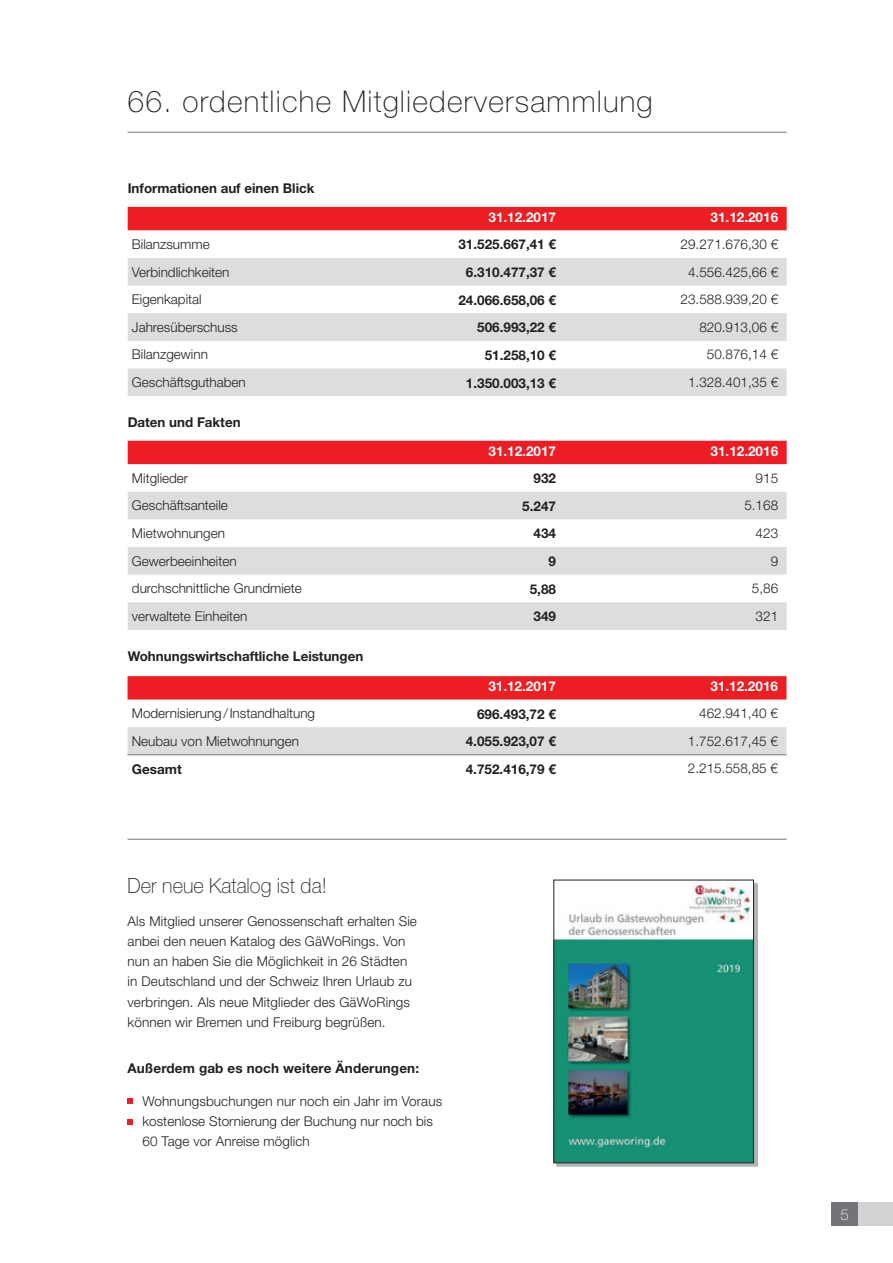
<style>
.page{position:relative;width:893px;height:1263px;background:#fff}
.page>*{position:absolute;margin:0;border:0;box-sizing:border-box;transform-origin:0 0}
.t1{font:100 30px "Helvetica Neue LT";letter-spacing:.04em;color:#231f20}
.t2{font:100 21px "Helvetica Neue LT";color:#231f20;scale:.95 1}
.t3{font:100 15px "Helvetica Neue LT";color:#fff}
.t4{font:300 13.5px/20.2px "Helvetica Neue LT Pro";color:#231f20}
.t5{font:700 13.5px "Helvetica Neue LT";color:#231f20}
.t6{font:700 13.5px "Helvetica Neue LT";color:#fff}
</style>
<div class="page">
<hr style="left:128px;top:132px;width:659px;height:1px;background:#727477">
<div style="left:128px;top:207px;width:659px;height:23px;background:#ee1d23"></div>
<svg style="left:128px;top:258px;width:659px;height:138px;fill:#dcdddf"></svg>
<div style="left:128px;top:441px;width:659px;height:23px;background:#ee1d23"></div>
<svg style="left:128px;top:492px;width:659px;height:138px;fill:#dcdddf"></svg>
<div style="left:128px;top:676px;width:658px;height:23px;background:#ee1d23"></div>
<div style="left:128px;top:727px;width:658px;height:27px;background:#dcdddf"></div>
<hr style="left:128px;top:754px;width:206px;height:1px;background:#727477">
<hr style="left:334px;top:754px;width:226px;height:1px;background:#727477">
<hr style="left:560px;top:754px;width:226px;height:1px;background:#727477">
<svg style="left:128px;top:1099px;width:5px;height:5px"></svg>
<svg style="left:128px;top:1119px;width:5px;height:5px"></svg>
<hr style="left:128px;top:839px;width:659px;height:1px;background:#727477">
<div style="left:831px;top:1202px;width:27px;height:24px;background:#727477"></div>
<div style="left:858px;top:1202px;width:35px;height:24px;background:#d1d2d4"></div>
<img style="left:556px;top:882px;width:196px;height:279px">
<div style="left:554px;top:880px;width:200px;height:283px;border:1px solid #231f20"></div>
<h1 class="t1" style="left:128px;top:84px;width:527px">66. ordentliche Mitgliederversammlung</h1>
<p class="t5" style="left:128px;top:180px;width:188px">Informationen auf einen Blick</p>
<p class="t6" style="left:488px;top:209px;width:69px">31.12.2017</p>
<p class="t6" style="left:711px;top:209px;width:69px">31.12.2016</p>
<p class="t4" style="left:132px;top:234px;width:79px">Bilanzsumme</p>
<p class="t5" style="left:458px;top:236px;width:99px">31.525.667,41 €</p>
<p class="t4" style="left:681px;top:234px;width:99px">29.271.676,30 €</p>
<p class="t4" style="left:132px;top:261px;width:99px">Verbindlichkeiten</p>
<p class="t5" style="left:466px;top:264px;width:92px">6.310.477,37 €</p>
<p class="t4" style="left:688px;top:261px;width:92px">4.556.425,66 €</p>
<p class="t4" style="left:132px;top:289px;width:71px">Eigenkapital</p>
<p class="t5" style="left:458px;top:291px;width:99px">24.066.658,06 €</p>
<p class="t4" style="left:681px;top:289px;width:99px">23.588.939,20 €</p>
<p class="t4" style="left:132px;top:317px;width:107px">Jahresüberschuss</p>
<p class="t5" style="left:477px;top:319px;width:80px">506.993,22 €</p>
<p class="t4" style="left:699px;top:317px;width:80px">820.913,06 €</p>
<p class="t4" style="left:132px;top:344px;width:78px">Bilanzgewinn</p>
<p class="t5" style="left:485px;top:347px;width:73px">51.258,10 €</p>
<p class="t4" style="left:707px;top:344px;width:73px">50.876,14 €</p>
<p class="t4" style="left:132px;top:372px;width:115px">Geschäftsguthaben</p>
<p class="t5" style="left:466px;top:374px;width:92px">1.350.003,13 €</p>
<p class="t4" style="left:688px;top:372px;width:92px">1.328.401,35 €</p>
<p class="t5" style="left:128px;top:414px;width:114px">Daten und Fakten</p>
<p class="t6" style="left:488px;top:442px;width:69px">31.12.2017</p>
<p class="t6" style="left:711px;top:442px;width:69px">31.12.2016</p>
<p class="t4" style="left:132px;top:467px;width:58px">Mitglieder</p>
<p class="t5" style="left:533px;top:470px;width:24px">932</p>
<p class="t4" style="left:756px;top:467px;width:24px">915</p>
<p class="t4" style="left:132px;top:495px;width:98px">Geschäftsanteile</p>
<p class="t5" style="left:522px;top:498px;width:35px">5.247</p>
<p class="t4" style="left:744px;top:495px;width:35px">5.168</p>
<p class="t4" style="left:132px;top:523px;width:95px">Mietwohnungen</p>
<p class="t5" style="left:533px;top:525px;width:24px">434</p>
<p class="t4" style="left:756px;top:523px;width:24px">423</p>
<p class="t4" style="left:132px;top:550px;width:106px">Gewerbeeinheiten</p>
<p class="t5" style="left:549px;top:553px;width:9px">9</p>
<p class="t4" style="left:771px;top:550px;width:9px">9</p>
<p class="t4" style="left:132px;top:578px;width:172px">durchschnittliche Grundmiete</p>
<p class="t5" style="left:530px;top:581px;width:28px">5,88</p>
<p class="t4" style="left:752px;top:578px;width:28px">5,86</p>
<p class="t4" style="left:132px;top:606px;width:117px">verwaltete Einheiten</p>
<p class="t5" style="left:533px;top:608px;width:24px">349</p>
<p class="t4" style="left:756px;top:606px;width:24px">321</p>
<p class="t5" style="left:128px;top:648px;width:237px">Wohnungswirtschaftliche Leistungen</p>
<p class="t6" style="left:488px;top:678px;width:69px">31.12.2017</p>
<p class="t6" style="left:710px;top:678px;width:69px">31.12.2016</p>
<p class="t4" style="left:132px;top:703px;width:185px">Modernisierung / Instandhaltung</p>
<p class="t5" style="left:477px;top:705px;width:80px">696.493,72 €</p>
<p class="t4" style="left:699px;top:703px;width:80px">462.941,40 €</p>
<p class="t4" style="left:132px;top:731px;width:169px">Neubau von Mietwohnungen</p>
<p class="t5" style="left:466px;top:733px;width:92px">4.055.923,07 €</p>
<p class="t4" style="left:688px;top:731px;width:92px">1.752.617,45 €</p>
<p class="t5" style="left:132px;top:761px;width:51px">Gesamt</p>
<p class="t5" style="left:466px;top:761px;width:92px">4.752.416,79 €</p>
<p class="t4" style="left:688px;top:758px;width:92px">2.215.558,85 €</p>
<h2 class="t2" style="left:128px;top:873px;width:211px">Der neue Katalog ist da!</h2>
<p class="t4" style="left:128px;top:910px;width:291px">Als Mitglied unserer Genossenschaft erhalten Sie anbei den neuen Katalog des GäWoRings. Von nun an haben Sie die Möglichkeit in 26 Städten in Deutschland und der Schweiz Ihren Urlaub zu verbringen. Als neue Mitglieder des GäWoRings können wir Bremen und Freiburg begrüßen.</p>
<p class="t5" style="left:128px;top:1059px;width:293px">Außerdem gab es noch weitere Änderungen:</p>
<p class="t4" style="left:142px;top:1090px;width:301px">Wohnungsbuchungen nur noch ein Jahr im Voraus kostenlose Stornierung der Buchung nur noch bis<br>60 Tage vor Anreise möglich</p>
<p class="t3" style="left:840px;top:1206px;width:10px">5</p>
</div>
